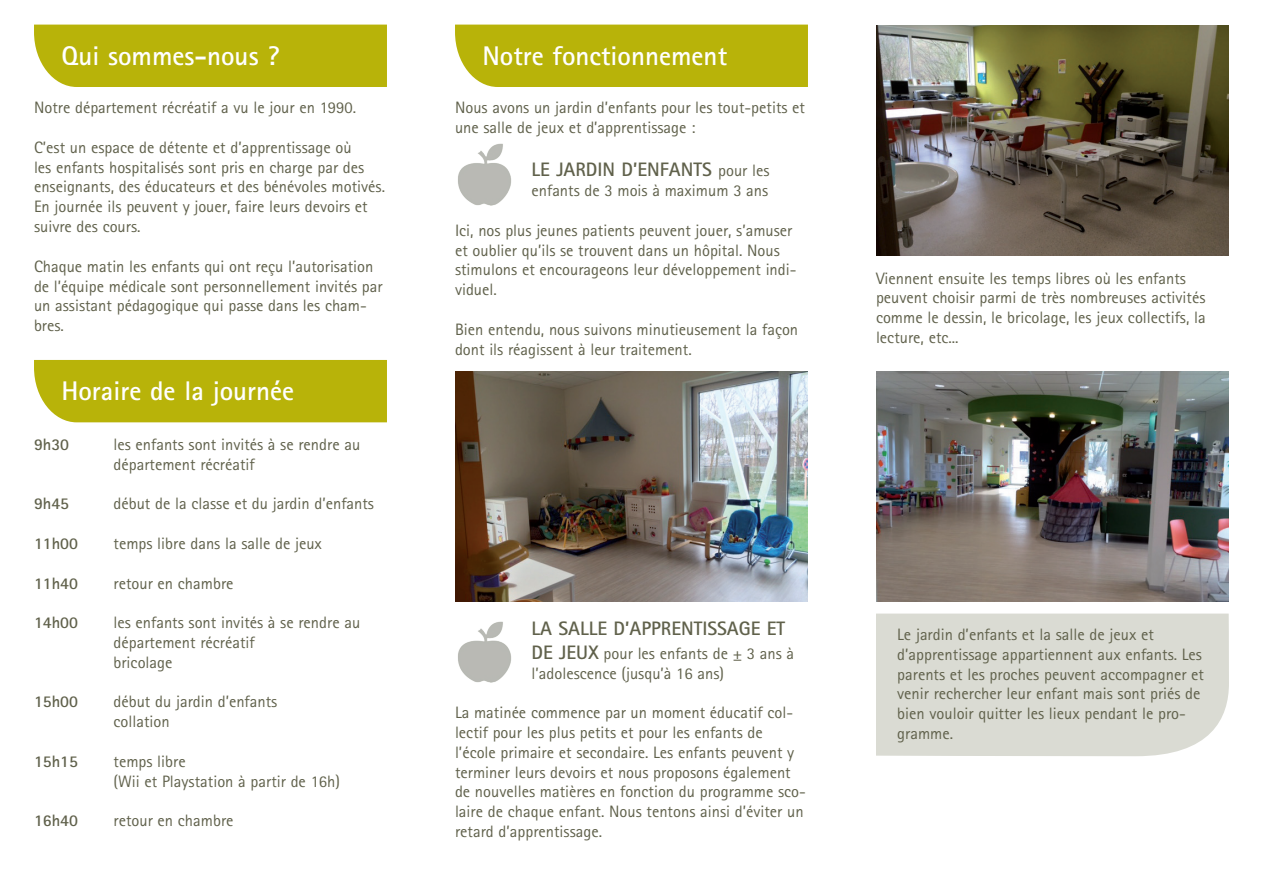
<style>
.page{position:relative;width:1263px;height:893px;background:#fff}
.page>*{position:absolute;margin:0;border:0;box-sizing:border-box;transform-origin:0 0}
.Normaal{font:700 27px "Rotis Sans Serif Std";color:#fff}
.Normaal-2{font:700 19.5px "Rotis Sans Serif Std";color:#60614b}
.Normaal-3{font:16.5px/19.8px "Rotis Sans Serif Std";color:#60614b}
.Normaal-4{font:700 16.5px "Rotis Sans Serif Std";color:#60614b}
.s1{font-weight:400;font-size:16.5px}
.s2{font-weight:700;font-size:19.5px}
</style>
<div class="page">
<div style="left:876px;top:614px;width:353px;height:142px;background:#dadbd3"></div>
<div style="left:34px;top:25px;width:353px;height:62px;background:#b8b309"></div>
<div style="left:455px;top:25px;width:353px;height:62px;background:#b8b309"></div>
<div style="left:34px;top:360px;width:353px;height:62px;background:#b8b309"></div>
<img style="left:458px;top:144px;width:53px;height:61px">
<img style="left:458px;top:621px;width:53px;height:61px">
<img style="left:455px;top:371px;width:353px;height:231px">
<img style="left:876px;top:25px;width:353px;height:230px">
<img style="left:876px;top:371px;width:353px;height:231px">
<p class="Normaal" style="left:61px;top:39px;width:220px">Qui sommes-nous ?</p>
<p class="Normaal" style="left:482px;top:39px;width:246px">Notre fonctionnement</p>
<p class="Normaal-3" style="left:34px;top:98px;width:324px">Notre département récréatif a vu le jour en 1990.</p>
<p class="Normaal-3" style="left:34px;top:137px;width:353px">C’est un espace de détente et d’apprentissage où<br>les enfants hospitalisés sont pris en charge par des enseignants, des éducateurs et des bénévoles motivés.<br>En journée ils peuvent y jouer, faire leurs devoirs et suivre des cours.</p>
<p class="Normaal-3" style="left:34px;top:256px;width:350px">Chaque matin les enfants qui ont reçu l’autorisation de l’équipe médicale sont personnellement invités par un assistant pédagogique qui passe dans les cham&shy;bres.</p>
<p class="Normaal" style="left:61px;top:374px;width:234px">Horaire de la journée</p>
<p class="Normaal-4" style="left:34px;top:434px;width:37px">9h30</p>
<p class="Normaal-3" style="left:114px;top:434px;width:248px">les enfants sont invités à se rendre au département récréatif</p>
<p class="Normaal-4" style="left:34px;top:493px;width:37px">9h45</p>
<p class="Normaal-3" style="left:114px;top:494px;width:262px">début de la classe et du jardin d’enfants</p>
<p class="Normaal-4" style="left:34px;top:533px;width:46px">11h00</p>
<p class="Normaal-3" style="left:114px;top:533px;width:210px">temps libre dans la salle de jeux</p>
<p class="Normaal-4" style="left:34px;top:572px;width:46px">11h40</p>
<p class="Normaal-3" style="left:114px;top:573px;width:121px">retour en chambre</p>
<p class="Normaal-4" style="left:34px;top:612px;width:46px">14h00</p>
<p class="Normaal-3" style="left:114px;top:612px;width:248px">les enfants sont invités à se rendre au département récréatif</p>
<p class="Normaal-3" style="left:114px;top:652px;width:60px">bricolage</p>
<p class="Normaal-4" style="left:34px;top:691px;width:46px">15h00</p>
<p class="Normaal-3" style="left:114px;top:692px;width:165px">début du jardin d’enfants</p>
<p class="Normaal-3" style="left:114px;top:711px;width:58px">collation</p>
<p class="Normaal-4" style="left:34px;top:751px;width:46px">15h15</p>
<p class="Normaal-3" style="left:114px;top:751px;width:74px">temps libre</p>
<p class="Normaal-3" style="left:114px;top:771px;width:228px">(Wii et Playstation à partir de 16h)</p>
<p class="Normaal-4" style="left:34px;top:810px;width:46px">16h40</p>
<p class="Normaal-3" style="left:114px;top:810px;width:121px">retour en chambre</p>
<p class="Normaal-3" style="left:455px;top:98px;width:352px">Nous avons un jardin d’enfants pour les tout-petits et une salle de jeux et d’apprentissage :</p>
<p class="Normaal-2" style="left:531px;top:157px;width:239px">LE JARDIN D’ENFANTS <span class="s1">pour les</span></p>
<p class="Normaal-3" style="left:531px;top:180px;width:238px">enfants de 3 mois à maximum 3 ans</p>
<p class="Normaal-3" style="left:455px;top:220px;width:343px">Ici, nos plus jeunes patients peuvent jouer, s’amuser et oublier qu’ils se trouvent dans un hôpital. Nous stimulons et encourageons leur développement indi&shy;viduel.</p>
<p class="Normaal-3" style="left:455px;top:319px;width:345px">Bien entendu, nous suivons minutieusement la façon dont ils réagissent à leur traitement.</p>
<p class="Normaal-2" style="left:531px;top:616px;width:255px">LA SALLE D’APPRENTISSAGE ET</p>
<p class="Normaal-3" style="left:531px;top:643px;width:264px"><span class="s2">DE JEUX</span> pour les enfants de ± 3 ans à l’adolescence (jusqu’à 16 ans)</p>
<p class="Normaal-3" style="left:455px;top:702px;width:352px">La matinée commence par un moment éducatif col&shy;lectif pour les plus petits et pour les enfants de l’école primaire et secondaire. Les enfants peuvent y terminer leurs devoirs et nous proposons également de nouvelles matières en fonction du programme sco&shy;laire de chaque enfant. Nous tentons ainsi d’éviter un retard d’apprentissage.</p>
<p class="Normaal-3" style="left:876px;top:268px;width:331px">Viennent ensuite les temps libres où les enfants peuvent choisir parmi de très nombreuses activités comme le dessin, le bricolage, les jeux collectifs, la lecture, etc...</p>
<p class="Normaal-3" style="left:897px;top:624px;width:308px">Le jardin d’enfants et la salle de jeux et d’apprentissage appartiennent aux enfants. Les parents et les proches peuvent accompagner et venir rechercher leur enfant mais sont priés de bien vouloir quitter les lieux pendant le pro&shy;gramme.</p>
</div>
